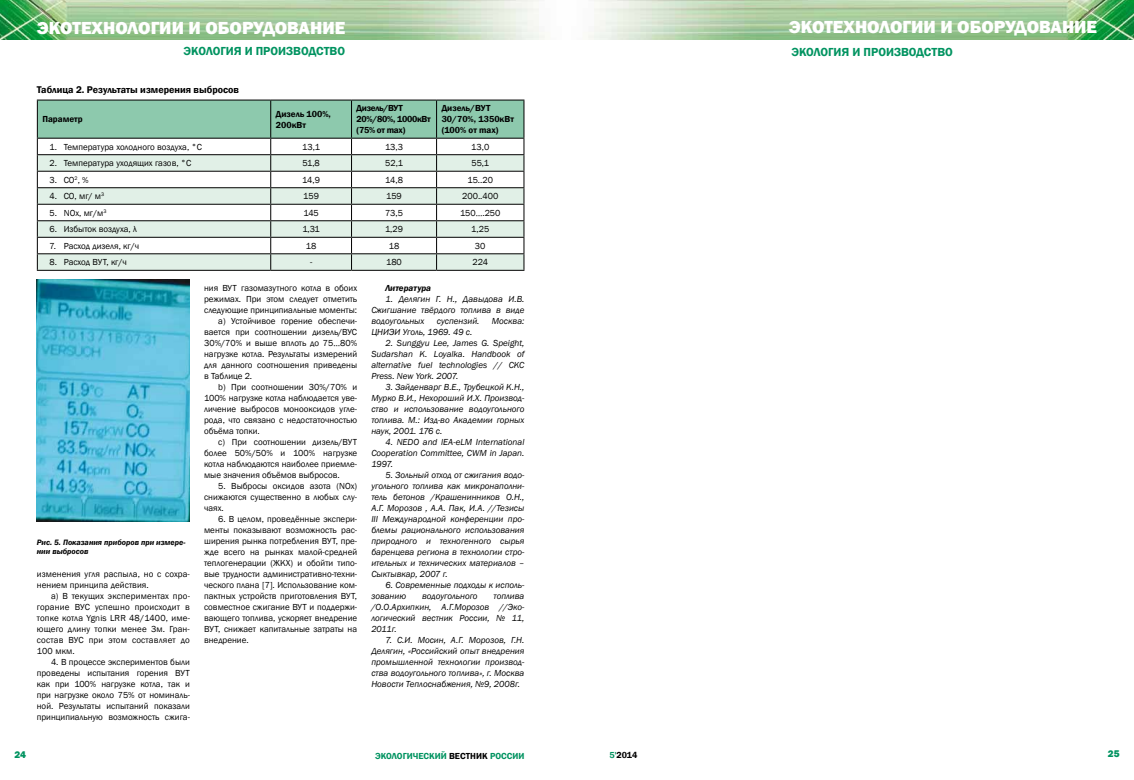
<style>
.page{position:relative;width:1134px;height:780px;background:#fff}
.page>*{position:absolute;margin:0;border:0;box-sizing:border-box;transform-origin:0 0}
.t1{font:800 18px "Franklin Gothic";color:#fff}
.t2{font:600 12px "Franklin Gothic";color:#009360}
.t3{font:600 10px "Franklin Gothic";color:#000}
.t4{font:800 10px "Franklin Gothic";color:#009360}
.t5{font:9px/11px "Franklin Gothic";color:#000;text-align:justify}
.t6{font:italic 9px/11px "Franklin Gothic";color:#000;text-align:justify}
.t7{font:600 9px/10.8px "Franklin Gothic";color:#000}
.t8{font:600 9px/10.8px "Franklin Gothic";letter-spacing:-.03em;color:#000}
.t9{font:600 9px "Franklin Gothic";color:#009360}
.t10{font:italic 600 9px "Franklin Gothic";color:#000}
.t11{font:italic 600 8px/9.6px "Franklin Gothic";color:#000}
.s1{color:#000}
.s2{color:#009360}
</style>
<div class="page">
<img style="left:0;top:0;width:1134px;height:40px">
<svg style="left:37px;top:100px;width:487px;height:170px"></svg>
<hr style="left:37px;top:270px;width:234px;height:1px;background:#000">
<hr style="left:271px;top:270px;width:80px;height:1px;background:#000">
<hr style="left:351px;top:270px;width:86px;height:1px;background:#000">
<hr style="left:437px;top:270px;width:87px;height:1px;background:#000">
<img style="left:37px;top:280px;width:153px;height:242px">
<h1 class="t1" style="left:37px;top:16px;width:310px">ЭКОТЕХНОЛОГИИ И ОБОРУДОВАНИЕ</h1>
<h1 class="t1" style="left:789px;top:15px;width:310px">ЭКОТЕХНОЛОГИИ И ОБОРУДОВАНИЕ</h1>
<h2 class="t2" style="left:184px;top:44px;width:163px">ЭКОЛОГИЯ И ПРОИЗВОДСТВО</h2>
<h2 class="t2" style="left:791px;top:44px;width:163px">ЭКОЛОГИЯ И ПРОИЗВОДСТВО</h2>
<p class="t3" style="left:37px;top:83px;width:204px">Таблица 2. Результаты измерения выбросов</p>
<p class="t7" style="left:42px;top:114px;width:42px">Параметр</p>
<p class="t7" style="left:276px;top:109px;width:57px">Дизель 100%,<br>200кВт</p>
<p class="t8" style="left:357px;top:103px;width:76px">Дизель/ВУТ<br>20%/80%, 1000кВт (75% от max)</p>
<p class="t7" style="left:442px;top:103px;width:74px">Дизель/ВУТ<br>30/70%, 1350кВт (100% от max)</p>
<p class="t5" style="left:50px;top:141px;width:154px">1. Температура холодного воздуха, °C</p>
<p class="t5" style="left:302px;top:141px;width:19px">13,1</p>
<p class="t5" style="left:385px;top:141px;width:19px">13,3</p>
<p class="t5" style="left:471px;top:141px;width:20px">13,0</p>
<p class="t5" style="left:50px;top:158px;width:143px">2. Температура уходящих газов, °C</p>
<p class="t5" style="left:302px;top:158px;width:19px">51,8</p>
<p class="t5" style="left:385px;top:158px;width:19px">52,1</p>
<p class="t5" style="left:471px;top:158px;width:19px">55,1</p>
<p class="t5" style="left:50px;top:174px;width:41px">3. CO<sup>2</sup>, %</p>
<p class="t5" style="left:302px;top:174px;width:19px">14,9</p>
<p class="t5" style="left:385px;top:174px;width:19px">14,8</p>
<p class="t5" style="left:467px;top:174px;width:27px">15..20</p>
<p class="t5" style="left:50px;top:191px;width:56px">4. CO, мг/ м<sup>3</sup></p>
<p class="t5" style="left:303px;top:191px;width:17px">159</p>
<p class="t5" style="left:386px;top:191px;width:17px">159</p>
<p class="t5" style="left:462px;top:191px;width:38px">200..400</p>
<p class="t5" style="left:50px;top:207px;width:58px">5. NOx, мг/м<sup>3</sup></p>
<p class="t5" style="left:303px;top:207px;width:17px">145</p>
<p class="t5" style="left:385px;top:207px;width:20px">73,5</p>
<p class="t5" style="left:460px;top:207px;width:42px">150….250</p>
<p class="t5" style="left:50px;top:224px;width:89px">6. Избыток воздуха, λ</p>
<p class="t5" style="left:302px;top:224px;width:19px">1,31</p>
<p class="t5" style="left:385px;top:224px;width:20px">1,29</p>
<p class="t5" style="left:471px;top:224px;width:20px">1,25</p>
<p class="t5" style="left:50px;top:240px;width:91px">7. Расход дизеля, кг/ч</p>
<p class="t5" style="left:306px;top:240px;width:12px">18</p>
<p class="t5" style="left:389px;top:240px;width:12px">18</p>
<p class="t5" style="left:475px;top:240px;width:12px">30</p>
<p class="t5" style="left:50px;top:257px;width:79px">8. Расход ВУТ, кг/ч</p>
<p class="t5" style="left:310px;top:257px;width:4px">-</p>
<p class="t5" style="left:386px;top:257px;width:17px">180</p>
<p class="t5" style="left:472px;top:257px;width:17px">224</p>
<p class="t11" style="left:37px;top:537px;width:150px">Рис. 5. Показания приборов при измере&shy;нии выбросов</p>
<p class="t5" style="left:37px;top:568px;width:155px">изменения угля распыла, но с сохра&shy;нением принципа действия.</p>
<p class="t5" style="left:37px;top:590px;width:155px;text-indent:14px">а) В текущих экспериментах про&shy;горание ВУС успешно происходит в топке котла Ygnis LRR 48/1400, име&shy;ющего длину топки менее 3м. Гран&shy;состав ВУС при этом составляет до 100 мкм.</p>
<p class="t5" style="left:37px;top:656px;width:155px;text-indent:14px">4. В процессе экспериментов были проведены испытания горения ВУТ как при 100% нагрузке котла, так и при нагрузке около 75% от номиналь&shy;ной. Результаты испытаний показали принципиальную возможность сжига-</p>
<p class="t5" style="left:204px;top:282px;width:155px">ния ВУТ газомазутного котла в обоих</p>
<p class="t5" style="left:204px;top:293px;width:155px">режимах. При этом следует отметить</p>
<p class="t5" style="left:204px;top:304px;width:155px">следующие принципиальные моменты:</p>
<p class="t5" style="left:218px;top:315px;width:140px">а) Устойчивое горение обеспечи-</p>
<p class="t5" style="left:204px;top:326px;width:155px">вается при соотношении дизель/ВУС</p>
<p class="t5" style="left:204px;top:337px;width:155px">30%/70% и выше вплоть до 75…80%</p>
<p class="t5" style="left:204px;top:348px;width:155px">нагрузке котла. Результаты измерений</p>
<p class="t5" style="left:204px;top:359px;width:155px">для данного соотношения приведены</p>
<p class="t5" style="left:204px;top:370px;width:50px">в Таблице 2.</p>
<p class="t5" style="left:218px;top:381px;width:140px">b) При соотношении 30%/70% и</p>
<p class="t5" style="left:204px;top:392px;width:155px">100% нагрузке котла наблюдается уве-</p>
<p class="t5" style="left:204px;top:403px;width:155px">личение выбросов монооксидов угле-</p>
<p class="t5" style="left:204px;top:414px;width:155px">рода, что связано с недостаточностью</p>
<p class="t5" style="left:204px;top:425px;width:57px">объёма топки.</p>
<p class="t5" style="left:218px;top:436px;width:140px">с) При соотношении дизель/ВУТ</p>
<p class="t5" style="left:204px;top:447px;width:155px">более 50%/50% и 100% нагрузке</p>
<p class="t5" style="left:204px;top:458px;width:155px">котла наблюдаются наиболее приемле-</p>
<p class="t5" style="left:204px;top:469px;width:137px">мые значения объёмов выбросов.</p>
<p class="t5" style="left:204px;top:480px;width:155px;text-indent:14px">5. Выбросы оксидов азота (NOx) снижаются существенно в любых слу&shy;чаях.</p>
<p class="t5" style="left:204px;top:513px;width:155px;text-indent:14px">6. В целом, проведённые экспери&shy;менты показывают возможность рас&shy;ширения рынка потребления ВУТ, пре&shy;жде всего на рынках малой-средней теплогенерации (ЖКХ) и обойти типо&shy;вые трудности административно-техни&shy;ческого плана [7]. Использование ком&shy;пактных устройств приготовления ВУТ, совместное сжигание ВУТ и поддержи&shy;вающего топлива, ускоряет внедрение ВУТ, снижает капитальные затраты на внедрение.</p>
<p class="t10" style="left:386px;top:282px;width:47px">Литература</p>
<p class="t6" style="left:371px;top:293px;width:155px;text-indent:14px">1. Делягин Г. Н., Давыдова И.В.<br>Сжигшание твёрдого топлива в виде водоугольных</p>
<p class="t6" style="left:437px;top:315px;width:44px">суспензий.</p>
<p class="t6" style="left:492px;top:315px;width:34px">Москва:</p>
<p class="t6" style="left:371px;top:326px;width:102px">ЦНИЭИ Уголь, 1969. 49 с.</p>
<p class="t6" style="left:371px;top:337px;width:155px;text-indent:14px">2. Sunggyu Lee, James G. Speight, Sudarshan K. Loyalka. Handbook of alternative fuel technologies // CKC Press. New York. 2007.</p>
<p class="t6" style="left:371px;top:381px;width:155px;text-indent:14px">3. Зайденварг В.Е., Трубецкой К.Н., Мурко В.И., Нехороший И.X. Производ&shy;ство и использование водоугольного топлива. М.: Изд-во Академии горных наук, 2001. 176 с.</p>
<p class="t6" style="left:371px;top:436px;width:155px;text-indent:14px">4. NEDO and lEA-eLM International Cooperation Committee, CWM in Japan.<br>1997.</p>
<p class="t6" style="left:371px;top:469px;width:155px;text-indent:14px">5. Зольный отход от сжигания водо&shy;угольного топлива как микронаполни&shy;тель бетонов /Крашенинников О.Н., А.Г. Морозов , А.А. Пак, И.А. //Тезисы III Международной конференции про&shy;блемы рационального использования природного и техногенного сырья баренцева региона в технологии стро&shy;ительных и технических материалов – Сыктывкар, 2007 г.</p>
<p class="t6" style="left:371px;top:579px;width:155px;text-indent:14px">6. Современные подходы к исполь&shy;зованию</p>
<p class="t6" style="left:371px;top:590px;width:155px;text-indent:122px">топлива /О.О.Архипкин, А.Г.Морозов //Эко&shy;логический вестник России, № 11, 2011г.</p>
<p class="t6" style="left:371px;top:634px;width:155px;text-indent:14px">7. С.И. Мосин, А.Г. Морозов, Г.Н.<br>Делягин, «Российский опыт внедрения промышленной технологии производ&shy;ства водоугольного топлива», г. Москва Новости Теплоснабжения, №9, 2008г.</p>
<p class="t6" style="left:422px;top:590px;width:57px">водоугольного</p>
<p class="t4" style="left:14px;top:747px;width:13px">24</p>
<p class="t9" style="left:375px;top:750px;width:151px">ЭКОЛОГИЧЕСКИЙ <span class="s1">ВЕСТНИК</span> РОССИИ</p>
<p class="t7" style="left:609px;top:749px;width:30px"><span class="s2">5'</span>2014</p>
<p class="t4" style="left:1108px;top:747px;width:13px">25</p>
</div>
